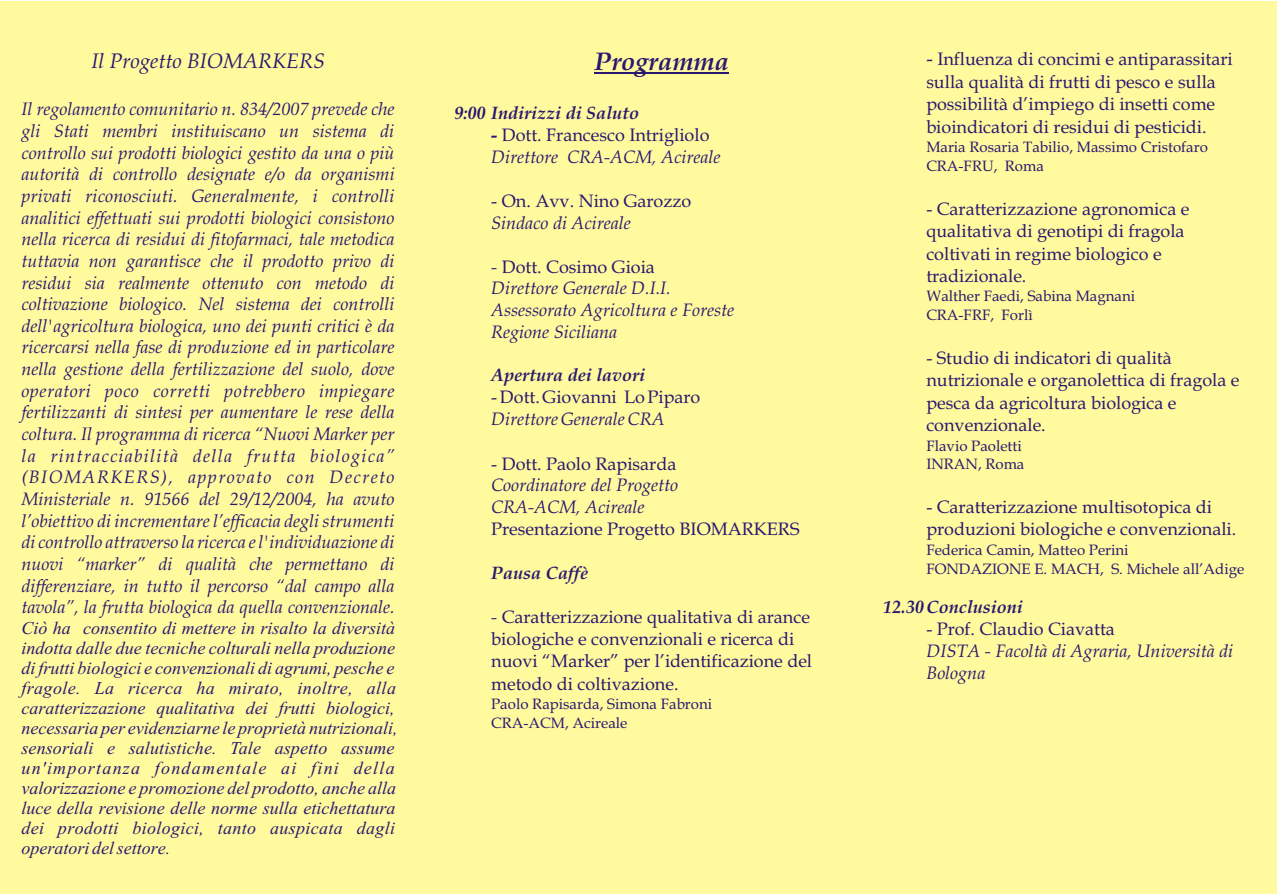
<style>
.page{position:relative;width:1277px;height:894px;background:#fff}
.page>*{position:absolute;margin:0;border:0;box-sizing:border-box;transform-origin:0 0}
.t1{font:italic 700 25.5px "Book Antiqua";color:#291770}
.t2{font:italic 21px "Book Antiqua";color:#291770}
.t3{font:italic 18px/21.6px "Book Antiqua";color:#291770}
.t4{font:18px/22.4px "Book Antiqua";color:#291770}
.t5{font:italic 18px/20px "Times New Roman";color:#291770}
.t6{font:italic 700 18px "Book Antiqua";color:#291770}
.t7{font:15px/18.6px "Book Antiqua";color:#291770}
.s1{font-weight:700}
.s2{font-style:italic}
.s3{font-style:normal}
.s4{font-size:19.5px}
</style>
<div class="page">
<div style="left:0;top:1px;width:1276px;height:893px;background:#fffa9e"></div>
<hr style="left:594px;top:72px;width:135px;height:2px;background:#291770">
<p class="t2" style="left:91px;top:53px;width:235px">Il Progetto BIOMARKERS</p>
<p class="t3" style="left:21px;top:101px;width:375px;text-align:justify">Il regolamento comunitario n. 834/2007 prevede che gli Stati membri instituiscano un sistema di controllo sui prodotti biologici gestito da una o più autorità di controllo designate e/o da organismi privati riconosciuti. Generalmente, i controlli analitici effettuati sui prodotti biologici consistono nella ricerca di residui di fitofarmaci, tale metodica tuttavia non garantisce che il prodotto privo di residui sia realmente ottenuto con metodo di coltivazione biologico. Nel sistema dei controlli dell'agricoltura biologica, uno dei punti critici è da ricercarsi nella fase di produzione ed in particolare nella gestione della fertilizzazione del suolo, dove operatori poco corretti potrebbero impiegare fertilizzanti di sintesi per aumentare le rese della coltura. Il programma di ricerca “Nuovi Marker per la rintracciabilità della frutta biologica” (BIOMARKERS), approvato con Decreto Ministeriale n. 91566 del 29/12/2004, ha avuto l’obiettivo di incrementare l’efficacia degli strumenti di controllo attraverso la ricerca e l'individuazione di nuovi “marker” di qualità che permettano di differenziare, in tutto il percorso “dal campo alla tavola”, la frutta biologica da quella convenzionale.</p>
<p class="t5" style="left:21px;top:620px;width:377px">Ciò ha consentito di mettere in risalto la diversità indotta dalle due tecniche colturali nella produzione di frutti biologici e convenzionali di agrumi, pesche e fragole. La ricerca ha mirato, inoltre, alla caratterizzazione qualitativa dei frutti biologici, necessaria per evidenziarne le proprietà nutrizionali, sensoriali e salutistiche. Tale aspetto assume un'importanza fondamentale ai fini della valorizzazione e promozione del prodotto, anche alla luce della revisione delle norme sulla etichettatura dei prodotti biologici, tanto auspicata dagli operatori del settore.</p>
<h1 class="t1" style="left:594px;top:51px;width:136px">Programma</h1>
<p class="t6" style="left:454px;top:106px;width:186px">9:00 Indirizzi di Saluto</p>
<p class="t4" style="left:491px;top:127px;width:231px;line-height:21.8px"><span class="s1">-</span> Dott. Francesco Intrigliolo<br><span class="s2">Direttore CRA-ACM, Acireale</span></p>
<p class="t4" style="left:491px;top:192px;width:201px">- On. Avv. Nino Garozzo</p>
<p class="t3" style="left:491px;top:214px;width:141px">Sindaco di Acireale</p>
<p class="t3" style="left:491px;top:258px;width:244px">- <span class="s3">Dott. Cosimo Gioia<br></span>Direttore Generale D.I.I.<br>Assessorato Agricoltura e Foreste<br>Regione Siciliana</p>
<p class="t6" style="left:491px;top:368px;width:155px">Apertura dei lavori</p>
<p class="t4" style="left:491px;top:388px;width:211px">- Dott. Giovanni Lo Piparo</p>
<p class="t3" style="left:491px;top:410px;width:175px">Direttore Generale CRA</p>
<p class="t4" style="left:491px;top:454px;width:187px">- Dott. Paolo Rapisarda</p>
<p class="t3" style="left:491px;top:477px;width:188px">Coordinatore del Progetto<br>CRA-ACM, Acireale</p>
<p class="t4" style="left:491px;top:520px;width:310px">Presentazione Progetto BIOMARKERS</p>
<p class="t6" style="left:491px;top:565px;width:98px">Pausa Caffè</p>
<p class="t4" style="left:491px;top:607px;width:322px"><span class="s2">-</span> Caratterizzazione qualitativa di arance biologiche e convenzionali e ricerca di nuovi “Marker” per l’identificazione del metodo di coltivazione.</p>
<p class="t7" style="left:491px;top:697px;width:222px">Paolo Rapisarda, Simona Fabroni<br>CRA-ACM, Acireale</p>
<p class="t4" style="left:926px;top:50px;width:308px"><span class="s4">-</span> Influenza di concimi e antiparassitari sulla qualità di frutti di pesco e sulla possibilità d’impiego di insetti come bioindicatori di residui di pesticidi.</p>
<p class="t7" style="left:926px;top:140px;width:283px">Maria Rosaria Tabilio, Massimo Cristofaro<br>CRA-FRU, Roma</p>
<p class="t4" style="left:926px;top:200px;width:265px">- Caratterizzazione agronomica e qualitativa di genotipi di fragola coltivati in regime biologico e tradizionale.</p>
<p class="t7" style="left:926px;top:289px;width:210px">Walther Faedi, Sabina Magnani<br>CRA-FRF, Forlì</p>
<p class="t4" style="left:926px;top:349px;width:315px">- Studio di indicatori di qualità nutrizionale e organolettica di fragola e pesca da agricoltura biologica e convenzionale.</p>
<p class="t7" style="left:926px;top:438px;width:100px">Flavio Paoletti<br>INRAN, Roma</p>
<p class="t4" style="left:926px;top:498px;width:311px">- Caratterizzazione multisotopica di produzioni biologiche e convenzionali.</p>
<p class="t7" style="left:926px;top:542px;width:319px">Federica Camin, Matteo Perini<br>FONDAZIONE E. MACH, S. Michele all’Adige</p>
<p class="t6" style="left:883px;top:600px;width:141px">12.30Conclusioni</p>
<p class="t4" style="left:926px;top:620px;width:190px">- Prof. Claudio Ciavatta</p>
<p class="t3" style="left:926px;top:642px;width:308px">DISTA - Facoltà di Agraria, Università di<br>Bologna</p>
</div>
